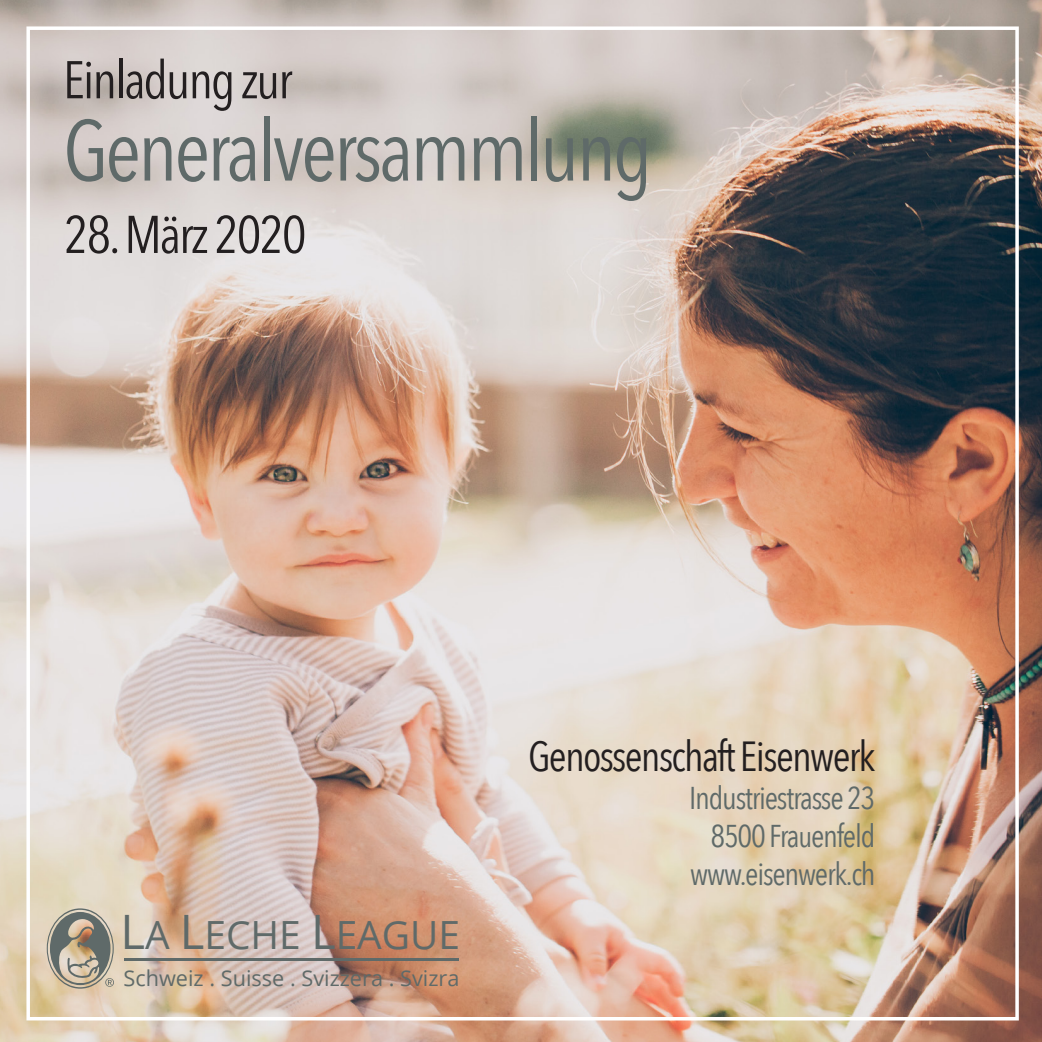
<style>
.page{position:relative;width:1042px;height:1042px;background:#fff}
.page>*{position:absolute;margin:0;border:0;box-sizing:border-box;transform-origin:0 0}
.t1{font:85.05px "Avenir Next Condensed";letter-spacing:-.04em;color:#5f6a69}
.t2{font:52.5px "Avenir Next Condensed";letter-spacing:-.04em;color:#231f20}
.t3{font:42px "Avenir Next Condensed";letter-spacing:-.04em;color:#231f20}
.t4{font:38.85px "Open Sans";color:#5f6a69}
.t5{font:31.5px "Avenir Next Condensed";letter-spacing:-.04em;color:#5f6a69}
.t6{font:21.7px "Open Sans";color:#5f6a69}
.s1{font-size:50.75px}
.s2{font-size:47.43px}
.s3{font-size:29.75px}
</style>
<div class="page">
<img style="left:0;top:0;width:1042px;height:1042px">
<div style="left:26px;top:26px;width:993px;height:994px;border:4px solid #fff"></div>
<svg style="left:47px;top:908px;width:67px;height:80px"></svg>
<hr style="left:124px;top:958px;width:334px;height:2px;background:#5f6a69">
<p class="t2" style="left:63px;top:35px;width:231px">Einladung z<span class="s1">u</span>r</p>
<p class="t1" style="left:63px;top:78px;width:591px">Generalversammlung</p>
<p class="t2" style="left:64px;top:190px;width:244px">28. März 2020</p>
<p class="t4" style="left:120px;top:908px;width:341px"><span class="s2">L</span>A <span class="s2">L</span>ECHE <span class="s2">L</span>EAGUE</p>
<p class="t6" style="left:124px;top:963px;width:337px">Schweiz . Suisse . Svizzera . Svizra</p>
<p class="t3" style="left:528px;top:721px;width:349px">Genossenschaft Eisenwerk</p>
<p class="t5" style="left:689px;top:771px;width:188px">Industriestrasse 23</p>
<p class="t5" style="left:710px;top:809px;width:166px">8500 Fra<span class="s3">u</span>enfeld</p>
<p class="t5" style="left:690px;top:847px;width:187px">www.eisenwerk.ch</p>
</div>
